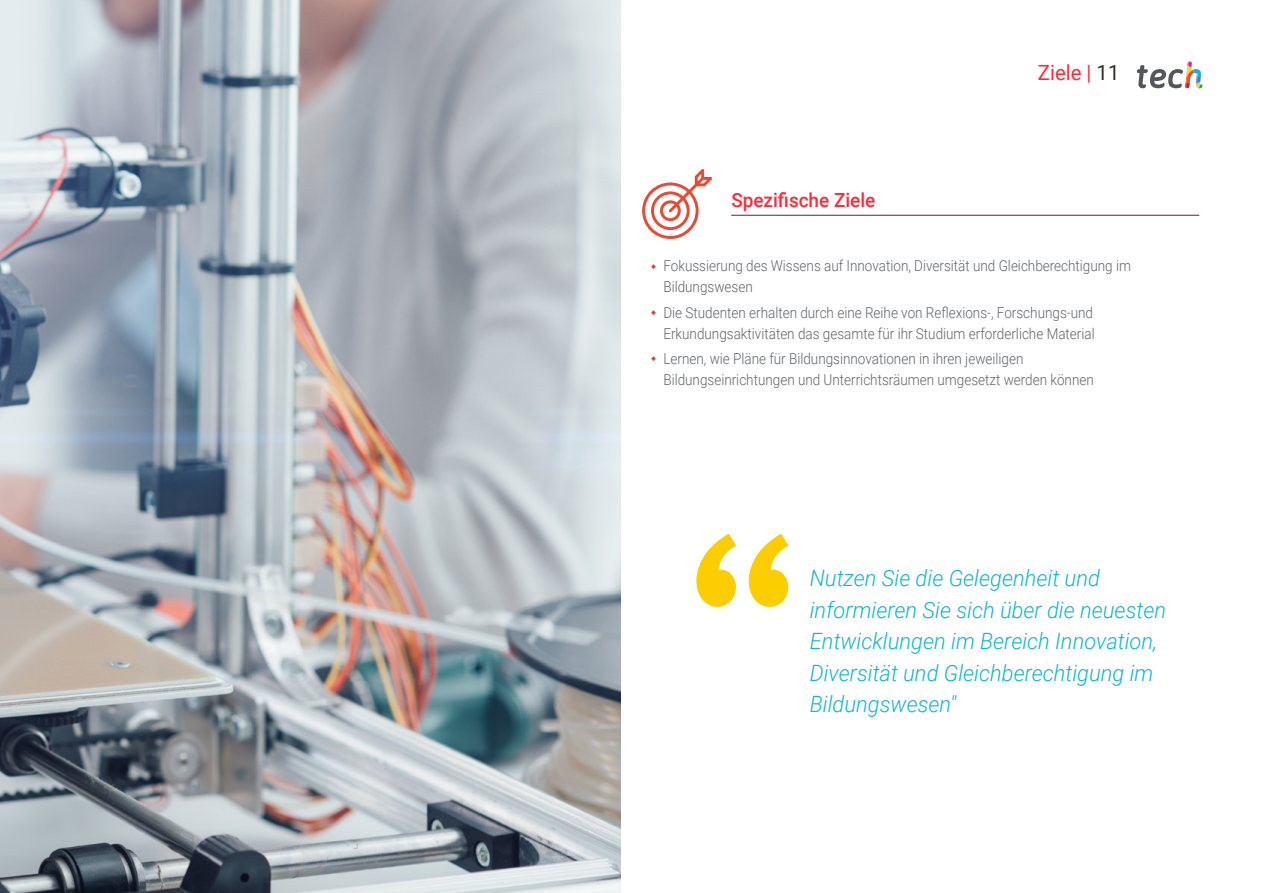
<style>
.page{position:relative;width:1263px;height:893px;background:#fff}
.page>*{position:absolute;margin:0;border:0;box-sizing:border-box;transform-origin:0 0}
.t1{font:italic 300 22.5px/31.5px "Roboto";color:#0fb6cf}
.t2{font:21px "Roboto";color:#ff293a}
.t3{font:500 19.5px "Roboto";color:#ff293a}
.t4{font:300 15px/21px "Roboto";color:#61646a;scale:.9 1}
.s1{color:#312e20}
</style>
<div class="page">
<svg style="left:642px;top:169px;width:70px;height:70px"></svg>
<hr style="left:731px;top:215px;width:468px;height:1px;background:#ff293a">
<img style="left:0;top:0;width:621px;height:893px">
<svg style="left:696px;top:534px;width:92px;height:73px"></svg>
<svg style="left:1137px;top:62px;width:65px;height:27px"></svg>
<h3 class="t3" style="left:731px;top:186px;width:145px">Spezifische Ziele</h3>
<h2 class="t2" style="left:1038px;top:57px;width:83px">Ziele | <span class="s1">11</span></h2>
<p class="t4" style="left:663px;top:255px;width:521px">Fokussierung des Wissens auf Innovation, Diversität und Gleichberechtigung im<br>Bildungswesen</p>
<p class="t4" style="left:663px;top:301px;width:481px">Die Studenten erhalten durch eine Reihe von Reflexions-, Forschungs-und<br>Erkundungsaktivitäten das gesamte für ihr Studium erforderliche Material</p>
<p class="t4" style="left:663px;top:347px;width:480px">Lernen, wie Pläne für Bildungsinnovationen in ihren jeweiligen<br>Bildungseinrichtungen und Unterrichtsräumen umgesetzt werden können</p>
<h1 class="t1" style="left:810px;top:561px;width:358px">Nutzen Sie die Gelegenheit und informieren Sie sich über die neuesten<br>Entwicklungen im Bereich Innovation,<br>Diversität und Gleichberechtigung im<br>Bildungswesen"</h1>
</div>
